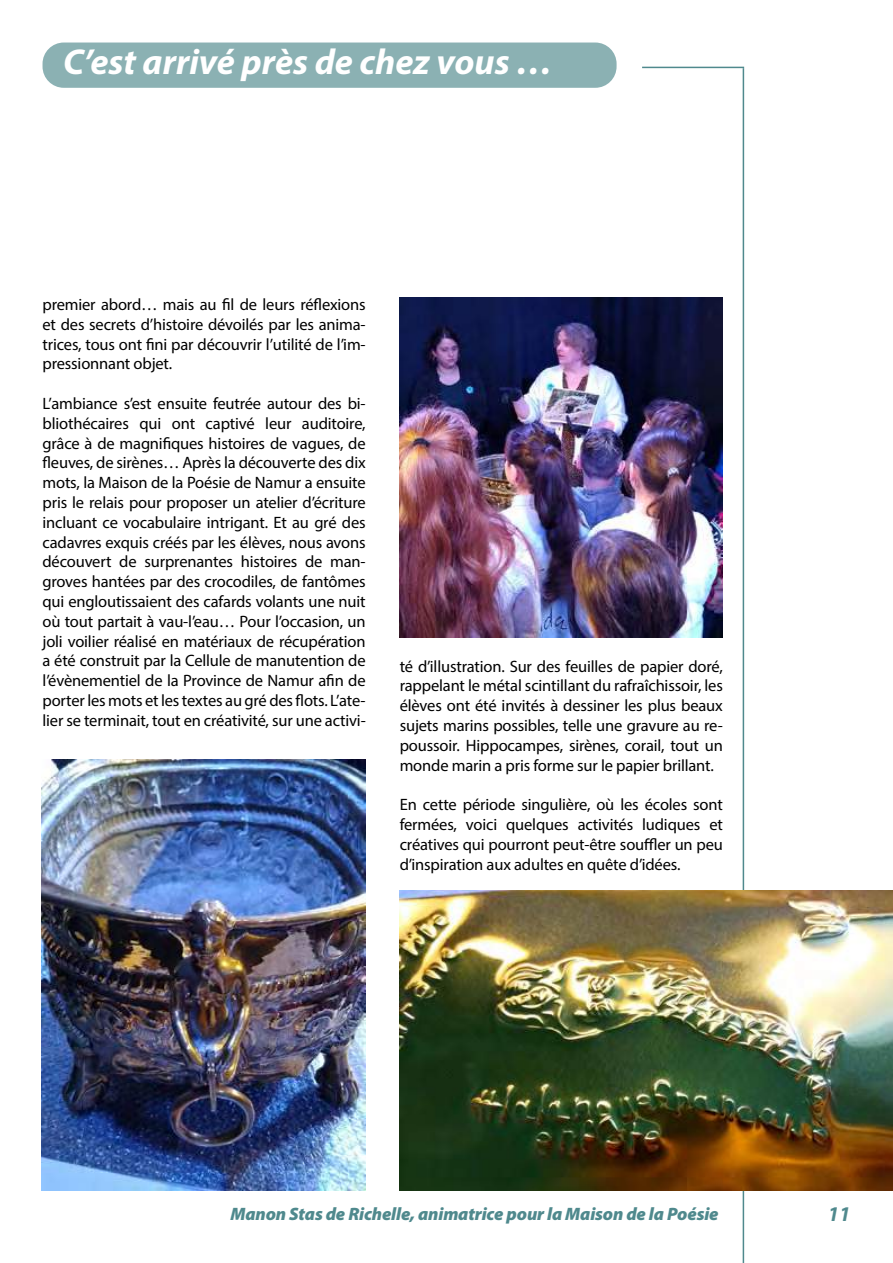
<style>
.page{position:relative;width:893px;height:1263px;background:#fff}
.page>*{position:absolute;margin:0;border:0;box-sizing:border-box;transform-origin:0 0}
.t1{font:italic 700 36px "Myriad Pro";color:#fff}
.t2{font:italic 700 21px "Myriad Pro";color:#4f898d}
.t3{font:italic 900 18px "Myriad Pro";letter-spacing:-.01em;color:#4f898d}
.t4{font:16.5px/19.8px "Myriad Pro";letter-spacing:-.01em;color:#000;text-align:justify}
</style>
<div class="page">
<div style="left:43px;top:43px;width:574px;height:45px;background:#8bb1b3;border-radius:21px"></div>
<hr style="left:642px;top:67px;width:102px;height:1px;background:#4f898d">
<hr style="left:743px;top:68px;width:1px;height:1195px;background:#4f898d">
<img style="left:400px;top:891px;width:493px;height:300px">
<img style="left:399px;top:298px;width:324px;height:340px">
<img style="left:42px;top:759px;width:324px;height:432px">
<h1 class="t1" style="left:63px;top:38px;width:491px">C’est arrivé près de chez vous …</h1>
<p class="t4" style="left:43px;top:294px;width:325px">premier abord… mais au fil de leurs réflexions et des secrets d’histoire dévoilés par les anima&shy;trices, tous ont fini par découvrir l’utilité de l’im&shy;pressionnant objet.</p>
<p class="t4" style="left:43px;top:393px;width:325px">L’ambiance s’est ensuite feutrée autour des bi&shy;bliothécaires qui ont captivé leur auditoire, grâce à de magnifiques histoires de vagues, de fleuves, de sirènes… Après la découverte des dix mots, la Maison de la Poésie de Namur a ensuite pris le relais pour proposer un atelier d’écriture incluant ce vocabulaire intrigant. Et au gré des cadavres exquis créés par les élèves, nous avons découvert de surprenantes histoires de man&shy;groves hantées par des crocodiles, de fantômes qui engloutissaient des cafards volants une nuit où tout partait à vau-l’eau… Pour l’occasion, un joli voilier réalisé en matériaux de récupération a été construit par la Cellule de manutention de l’évènementiel de la Province de Namur afin de porter les mots et les textes au gré des flots. L’ate&shy;lier se terminait, tout en créativité, sur une activi-</p>
<p class="t4" style="left:400px;top:656px;width:325px">té d’illustration. Sur des feuilles de papier doré, rappelant le métal scintillant du rafraîchissoir, les élèves ont été invités à dessiner les plus beaux sujets marins possibles, telle une gravure au re&shy;poussoir. Hippocampes, sirènes, corail, tout un monde marin a pris forme sur le papier brillant.</p>
<p class="t4" style="left:400px;top:794px;width:325px">En cette période singulière, où les écoles sont fermées, voici quelques activités ludiques et créatives qui pourront peut-être souffler un peu d’inspiration aux adultes en quête d’idées.</p>
<p class="t3" style="left:231px;top:1202px;width:490px">Manon Stas de Richelle, animatrice pour la Maison de la Poésie</p>
<p class="t2" style="left:828px;top:1200px;width:24px">11</p>
</div>
